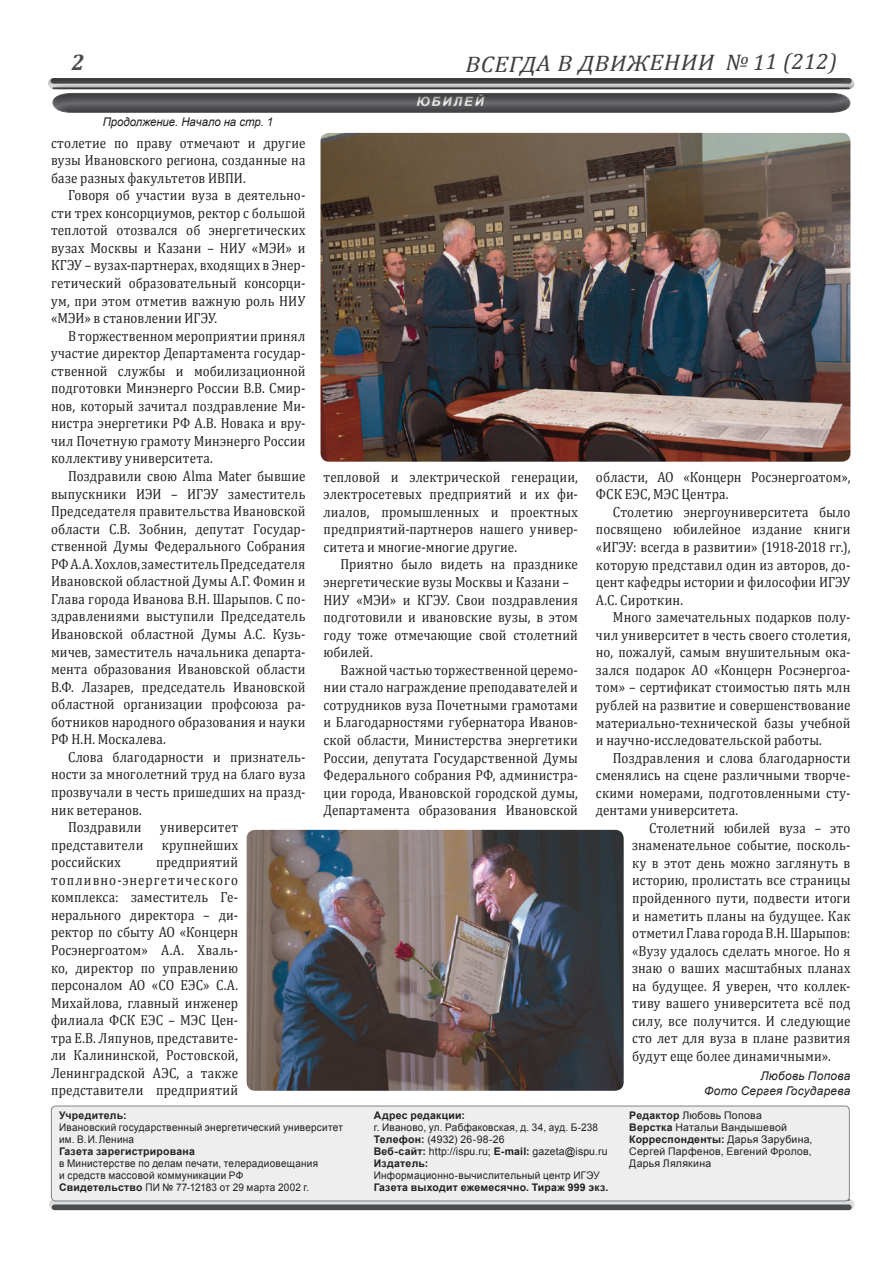
<style>
.page{position:relative;width:893px;height:1263px;background:#fff}
.page>*{position:absolute;margin:0;border:0;box-sizing:border-box;transform-origin:0 0}
.t1{font:italic 22.5px "Cambria";color:#3e3e3f;scale:1.09 1}
.t2{font:14.7px/17.5px "Cambria";letter-spacing:.01em;color:#231f20;text-align:justify;scale:.89 1}
.t3{font:italic 700 12.9px "Arial";letter-spacing:.15em;color:#fff}
.t4{font:italic 12px/15px "Arial";letter-spacing:.02em;color:#231f20;text-align:right}
.t5{font:italic 12px "Arial";letter-spacing:-.005em;color:#231f20;scale:.95 1}
.t6{font:10.5px/12px "Arial";letter-spacing:.025em;color:#231f20;scale:.95 1}
.t7{font:10.5px/12px "Arial";letter-spacing:.025em;color:#231f20}
.t8{font:700 10.5px "Arial";letter-spacing:.02em;color:#231f20}
.s1{font-weight:700}
</style>
<div class="page">
<svg style="left:54px;top:1201px;width:795px;height:3px;background:#cdced1"></svg>
<hr style="left:54px;top:1199px;width:795px;height:2px;background:#4b4c4d">
<div style="left:54px;top:1204px;width:795px;height:6px;background:#4b4c4d"></div>
<div style="left:51px;top:1106px;width:798px;height:95px;background:#eeeeef;border-radius:4px"></div>
<div style="left:51px;top:1106px;width:799px;height:95px;border:1px solid #808285;border-radius:4px"></div>
<div style="left:52px;top:81px;width:799px;height:33px;background:#231f20;opacity:.5"></div>
<img style="left:321px;top:133px;width:529px;height:329px">
<img style="left:247px;top:830px;width:377px;height:261px">
<h1 class="t1" style="left:465px;top:50px;width:342px;rotate:-1deg">ВСЕГДА В ДВИЖЕНИИ № 11 (212)</h1>
<p class="t5" style="left:103px;top:114px;width:181px">Продолжение. Начало на стр. 1</p>
<p class="t2" style="left:51px;top:134px;width:287px">столетие по праву отмечают и другие вузы Ивановского региона, созданные на базе разных факультетов ИВПИ.</p>
<p class="t2" style="left:51px;top:186px;width:287px;text-indent:17px">Говоря об участии вуза в деятельно&shy;сти трех консорциумов, ректор с большой теплотой отозвался об энергетических вузах Москвы и Казани – НИУ «МЭИ» и КГЭУ – вузах-партнерах, входящих в Энер&shy;гетический образовательный консорци&shy;ум, при этом отметив важную роль НИУ «МЭИ» в становлении ИГЭУ.</p>
<p class="t2" style="left:51px;top:327px;width:287px;text-indent:17px">В торжественном мероприятии принял участие директор Департамента государ&shy;ственной службы и мобилизационной подготовки Минэнерго России В.В. Смир&shy;нов, который зачитал поздравление Ми&shy;нистра энергетики РФ А.В. Новака и вру&shy;чил Почетную грамоту Минэнерго России коллективу университета.</p>
<p class="t2" style="left:51px;top:467px;width:287px;text-indent:17px">Поздравили свою Alma Mater бывшие выпускники ИЭИ – ИГЭУ заместитель Председателя правительства Ивановской области С.В. Зобнин, депутат Государ&shy;ственной Думы Федерального Собрания РФ А.А. Хохлов, заместитель Председателя Ивановской областной Думы А.Г. Фомин и Глава города Иванова В.Н. Шарыпов. С по&shy;здравлениями выступили Председатель Ивановской областной Думы А.С. Кузь&shy;мичев, заместитель начальника департа&shy;мента образования Ивановской области В.Ф. Лазарев, председатель Ивановской областной организации профсоюза ра&shy;ботников народного образования и науки РФ Н.Н. Москалева.</p>
<p class="t2" style="left:68px;top:748px;width:268px">Слова благодарности и признатель-</p>
<p class="t2" style="left:51px;top:766px;width:287px">ности за многолетний труд на благо вуза</p>
<p class="t2" style="left:51px;top:783px;width:287px">прозвучали в честь пришедших на празд-</p>
<p class="t2" style="left:51px;top:801px;width:104px">ник ветеранов.</p>
<p class="t2" style="left:68px;top:818px;width:84px">Поздравили</p>
<p class="t2" style="left:51px;top:818px;width:212px;text-indent:109px">университет представители крупнейших российских</p>
<p class="t2" style="left:51px;top:853px;width:212px;text-indent:105px">предприятий топливно-энергетического комплекса: заместитель Ге&shy;нерального директора – ди&shy;ректор по сбыту АО «Концерн Росэнергоатом» А.А. Хваль&shy;ко, директор по управлению персоналом АО «СО ЕЭС» С.А.<br>Михайлова, главный инженер филиала ФСК ЕЭС – МЭС Цен&shy;тра Е.В. Ляпунов, представите&shy;ли Калининской, Ростовской, Ленинградской АЭС, а также представители предприятий</p>
<p class="t3" style="left:416px;top:93px;width:69px">ЮБИЛЕЙ</p>
<p class="t2" style="left:323px;top:468px;width:287px">тепловой и электрической генерации, электросетевых предприятий и их фи&shy;лиалов, промышленных и проектных предприятий-партнеров нашего универ&shy;ситета и многие-многие другие.</p>
<p class="t2" style="left:323px;top:556px;width:287px;text-align:left;text-indent:17px">Приятно было видеть на празднике энергетические вузы Москвы и Казани –<br>НИУ «МЭИ» и КГЭУ. Свои поздравления подготовили и ивановские вузы, в этом году тоже отмечающие свой столетний юбилей.</p>
<p class="t2" style="left:323px;top:661px;width:287px;text-indent:17px">Важной частью торжественной церемо&shy;нии стало награждение преподавателей и сотрудников вуза Почетными грамотами и Благодарностями губернатора Иванов&shy;ской области, Министерства энергетики России, депутата Государственной Думы Федерального собрания РФ, администра&shy;ции города, Ивановской городской думы, Департамента образования Ивановской</p>
<p class="t2" style="left:596px;top:468px;width:287px">области, АО «Концерн Росэнергоатом»,<br>ФСК ЕЭС, МЭС Центра.</p>
<p class="t2" style="left:596px;top:503px;width:287px;text-indent:17px">Столетию энергоуниверситета было посвящено юбилейное издание книги «ИГЭУ: всегда в развитии» (1918-2018 гг.), которую представил один из авторов, до&shy;цент кафедры истории и философии ИГЭУ А.С. Сироткин.</p>
<p class="t2" style="left:596px;top:608px;width:287px;text-indent:17px">Много замечательных подарков полу&shy;чил университет в честь своего столетия, но, пожалуй, самым внушительным ока&shy;зался подарок АО «Концерн Росэнергоа&shy;том» – сертификат стоимостью пять млн рублей на развитие и совершенствование материально-технической базы учебной и научно-исследовательской работы.</p>
<p class="t2" style="left:596px;top:749px;width:287px;text-indent:17px">Поздравления и слова благодарности сменялись на сцене различными творче&shy;скими номерами, подготовленными сту&shy;дентами университета.</p>
<p class="t2" style="left:632px;top:819px;width:247px;text-indent:17px">Столетний юбилей вуза – это знаменательное событие, посколь&shy;ку в этот день можно заглянуть в историю, пролистать все страницы пройденного пути, подвести итоги и наметить планы на будущее. Как отметил Глава города В.Н. Шарыпов: «Вузу удалось сделать многое. Но я знаю о ваших масштабных планах на будущее. Я уверен, что коллек&shy;тиву вашего университета всё под силу, все получится. И следующие сто лет для вуза в плане развития будут еще более динамичными».</p>
<p class="t4" style="left:704px;top:1069px;width:148px">Любовь Попова<br>Фото Сергея Государева</p>
<p class="t8" style="left:59px;top:1108px;width:69px">Учредитель:</p>
<p class="t6" style="left:59px;top:1121px;width:300px">Ивановский государственный энергетический университет им. В.И.Ленина</p>
<p class="t8" style="left:59px;top:1144px;width:137px">Газета зарегистрирована</p>
<p class="t6" style="left:59px;top:1157px;width:274px">в Министерстве по делам печати, телерадиовещания и средств массовой коммуникации РФ<br><span class="s1">Свидетельство</span> ПИ № 77-12183 от 29 марта 2002 г.</p>
<p class="t8" style="left:374px;top:1108px;width:93px">Адрес редакции:</p>
<p class="t6" style="left:374px;top:1121px;width:248px">г. Иваново, ул. Рабфаковская, д. 34, ауд. Б-238<br><span class="s1">Телефон:</span> (4932) 26-98-26<br><span class="s1">Веб-сайт:</span> http://ispu.ru; <span class="s1">E-mail:</span> gazeta@ispu.ru <span class="s1">Издатель:</span></p>
<p class="t6" style="left:374px;top:1169px;width:239px">Информационно-вычислительный центр ИГЭУ</p>
<p class="t8" style="left:374px;top:1180px;width:236px">Газета выходит ежемесячно. Тираж 999 экз.</p>
<p class="t7" style="left:629px;top:1109px;width:185px"><span class="s1">Редактор</span> Любовь Попова<br><span class="s1">Верстка</span> Натальи Вандышевой<br><span class="s1">Корреспонденты:</span> Дарья Зарубина,<br>Сергей Парфенов, Евгений Фролов,<br>Дарья Лялякина</p>
</div>
